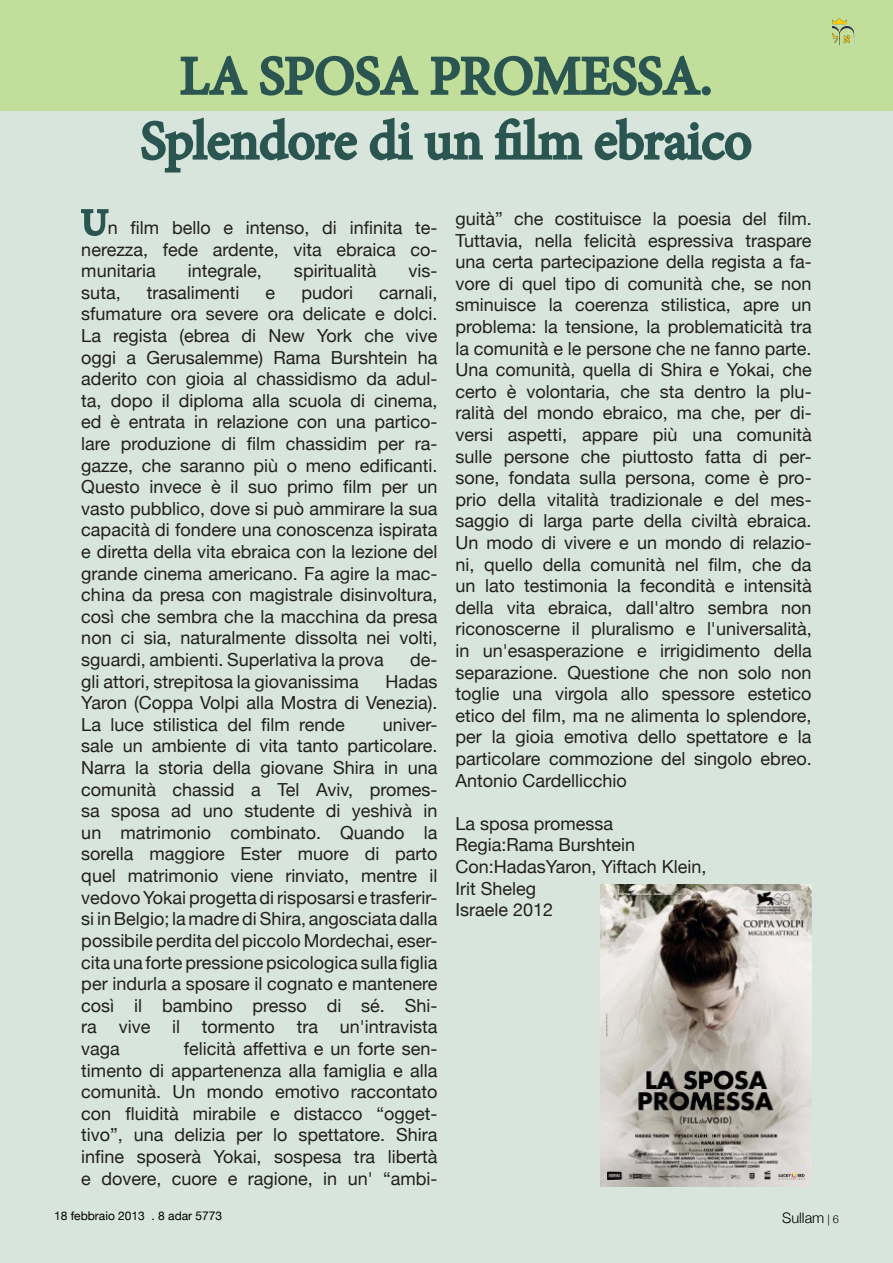
<style>
.page{position:relative;width:893px;height:1263px;background:#fff}
.page>*{position:absolute;margin:0;border:0;box-sizing:border-box;transform-origin:0 0}
.t1{font:54px "Minion Pro";color:#2a5551}
.t2{font:18px/21.6px "Helvetica Neue";color:#231f20;text-align:justify}
.t3{font:300 14.55px "Helvetica Neue";color:#000}
.t4{font:12px "Helvetica Neue";color:#000}
.s1{font-family:"Minion Pro";font-size:36px;color:#2a5551}
.s2{font-size:10.95px}
</style>
<div class="page">
<div style="left:0;top:111px;width:893px;height:1152px;background:#d7e5dc"></div>
<div style="left:0;top:0;width:893px;height:111px;background:#c1de9b"></div>
<img style="left:832px;top:18px;width:23px;height:28px">
<svg style="left:80px;top:208px;width:30px;height:30px"></svg>
<svg style="left:180px;top:55px;width:68px;height:40px"></svg>
<svg style="left:259px;top:55px;width:160px;height:41px"></svg>
<svg style="left:430px;top:55px;width:272px;height:41px"></svg>
<div style="left:702px;top:86px;width:9px;height:9px;border:3px solid #2a5551;border-radius:50%"></div>
<svg style="left:139px;top:115px;width:220px;height:59px;background:#a6bcb4"></svg>
<svg style="left:368px;top:115px;width:46px;height:48px;background:#99b1aa"></svg>
<svg style="left:423px;top:129px;width:61px;height:33px;background:#8ca7a0"></svg>
<svg style="left:493px;top:115px;width:91px;height:46px;background:#95aea7"></svg>
<svg style="left:593px;top:115px;width:160px;height:47px;background:#9eb5ae"></svg>
<img style="left:600px;top:885px;width:211px;height:301px">
<p class="t1" style="left:180px;top:40px;width:534px">LA SPOSA PROMESSA.</p>
<p class="t1" style="left:141px;top:105px;width:613px">Splendore di un film ebraico</p>
<p class="t2" style="left:81px;top:217px;width:358px"><span class="s1">U</span>n film bello e intenso, di infinita te&shy;nerezza, fede ardente, vita ebraica co&shy;munitaria</p>
<p class="t2" style="left:188px;top:260px;width:75px">integrale,</p>
<p class="t2" style="left:294px;top:260px;width:84px">spiritualità</p>
<p class="t2" style="left:408px;top:260px;width:31px">vis-</p>
<p class="t2" style="left:81px;top:281px;width:358px;text-align:right">carnali,<br>sfumature ora severe ora delicate e dolci.</p>
<p class="t2" style="left:81px;top:325px;width:358px">La regista (ebrea di New York che vive oggi a Gerusalemme) Rama Burshtein ha</p>
<p class="t2" style="left:81px;top:368px;width:358px">aderito con gioia al chassidismo da adul&shy;ta, dopo il diploma alla scuola di cinema, ed è entrata in relazione con una partico&shy;lare produzione di film chassidim per ra&shy;gazze, che saranno più o meno edificanti.</p>
<p class="t2" style="left:81px;top:476px;width:358px">Questo invece è il suo primo film per un vasto pubblico, dove si può ammirare la sua capacità di fondere una conoscenza ispirata e diretta della vita ebraica con la lezione del grande cinema americano. Fa agire la mac&shy;china da presa con magistrale disinvoltura, così che sembra che la macchina da presa non ci sia, naturalmente dissolta nei volti, sguardi, ambienti. Superlativa la prova</p>
<p class="t2" style="left:81px;top:281px;width:41px">suta,</p>
<p class="t2" style="left:147px;top:281px;width:94px">trasalimenti</p>
<p class="t2" style="left:266px;top:281px;width:11px">e</p>
<p class="t2" style="left:301px;top:281px;width:53px">pudori</p>
<p class="t2" style="left:410px;top:649px;width:29px">de-</p>
<p class="t2" style="left:81px;top:670px;width:358px;text-indent:304px">Hadas Yaron (Coppa Volpi alla Mostra di Venezia).<br>La luce stilistica del film rende</p>
<p class="t2" style="left:81px;top:670px;width:279px">gli attori, strepitosa la giovanissima</p>
<p class="t2" style="left:81px;top:713px;width:358px;text-align:right">univer-<br>sale un ambiente di vita tanto particolare.</p>
<p class="t2" style="left:81px;top:757px;width:358px">Narra la storia della giovane Shira in una comunità chassid a Tel Aviv, promes&shy;sa sposa ad uno studente di yeshivà in un matrimonio combinato. Quando la</p>
<p class="t2" style="left:81px;top:843px;width:358px">sorella maggiore Ester muore di parto quel matrimonio viene rinviato, mentre il</p>
<p class="t2" style="left:81px;top:886px;width:358px">vedovo Yokai progetta di risposarsi e trasferir&shy;si in Belgio; la madre di Shira, angosciata dalla possibile perdita del piccolo Mordechai, eser&shy;cita una forte pressione psicologica sulla figlia per indurla a sposare il cognato e mantenere</p>
<p class="t2" style="left:81px;top:994px;width:358px">così il bambino presso di sé. Shi&shy;ra vive il tormento tra un'intravista vaga</p>
<p class="t2" style="left:81px;top:1037px;width:358px;text-align:right">felicità affettiva e un forte sen-<br>timento di appartenenza alla famiglia e alla</p>
<p class="t2" style="left:81px;top:1081px;width:358px">comunità. Un mondo emotivo raccontato con fluidità mirabile e distacco “ogget&shy;tivo”, una delizia per lo spettatore. Shira infine sposerà Yokai, sospesa tra libertà e dovere, cuore e ragione, in un' “ambi-</p>
<p class="t2" style="left:455px;top:208px;width:358px">guità” che costituisce la poesia del film.</p>
<p class="t2" style="left:455px;top:229px;width:358px">Tuttavia, nella felicità espressiva traspare una certa partecipazione della regista a fa&shy;vore di quel tipo di comunità che, se non sminuisce la coerenza stilistica, apre un problema: la tensione, la problematicità tra la comunità e le persone che ne fanno parte.</p>
<p class="t2" style="left:455px;top:359px;width:358px">Una comunità, quella di Shira e Yokai, che certo è volontaria, che sta dentro la plu&shy;ralità del mondo ebraico, ma che, per di&shy;versi aspetti, appare più una comunità sulle persone che piuttosto fatta di per&shy;sone, fondata sulla persona, come è pro&shy;prio della vitalità tradizionale e del mes&shy;saggio di larga parte della civiltà ebraica.</p>
<p class="t2" style="left:455px;top:532px;width:358px">Un modo di vivere e un mondo di relazio&shy;ni, quello della comunità nel film, che da un lato testimonia la fecondità e intensità della vita ebraica, dall'altro sembra non</p>
<p class="t2" style="left:455px;top:618px;width:358px">riconoscerne il pluralismo e l'universalità, in un'esasperazione e irrigidimento della</p>
<p class="t2" style="left:455px;top:661px;width:358px">separazione. Questione che non solo non toglie una virgola allo spessore estetico etico del film, ma ne alimenta lo splendore, per la gioia emotiva dello spettatore e la particolare commozione del singolo ebreo.</p>
<p class="t2" style="left:455px;top:769px;width:173px">Antonio Cardellicchio</p>
<p class="t2" style="left:455px;top:812px;width:159px">La sposa promessa</p>
<p class="t2" style="left:455px;top:834px;width:181px">Regia:Rama Burshtein</p>
<p class="t2" style="left:455px;top:856px;width:253px">Con:HadasYaron, Yiftach Klein,</p>
<p class="t2" style="left:455px;top:877px;width:82px">Irit Sheleg</p>
<p class="t2" style="left:455px;top:899px;width:99px">Israele 2012</p>
<p class="t4" style="left:54px;top:1209px;width:170px">18 febbraio 2013 . 8 adar 5773</p>
<p class="t3" style="left:782px;top:1209px;width:58px">Sullam <span class="s2">| 6</span></p>
</div>
